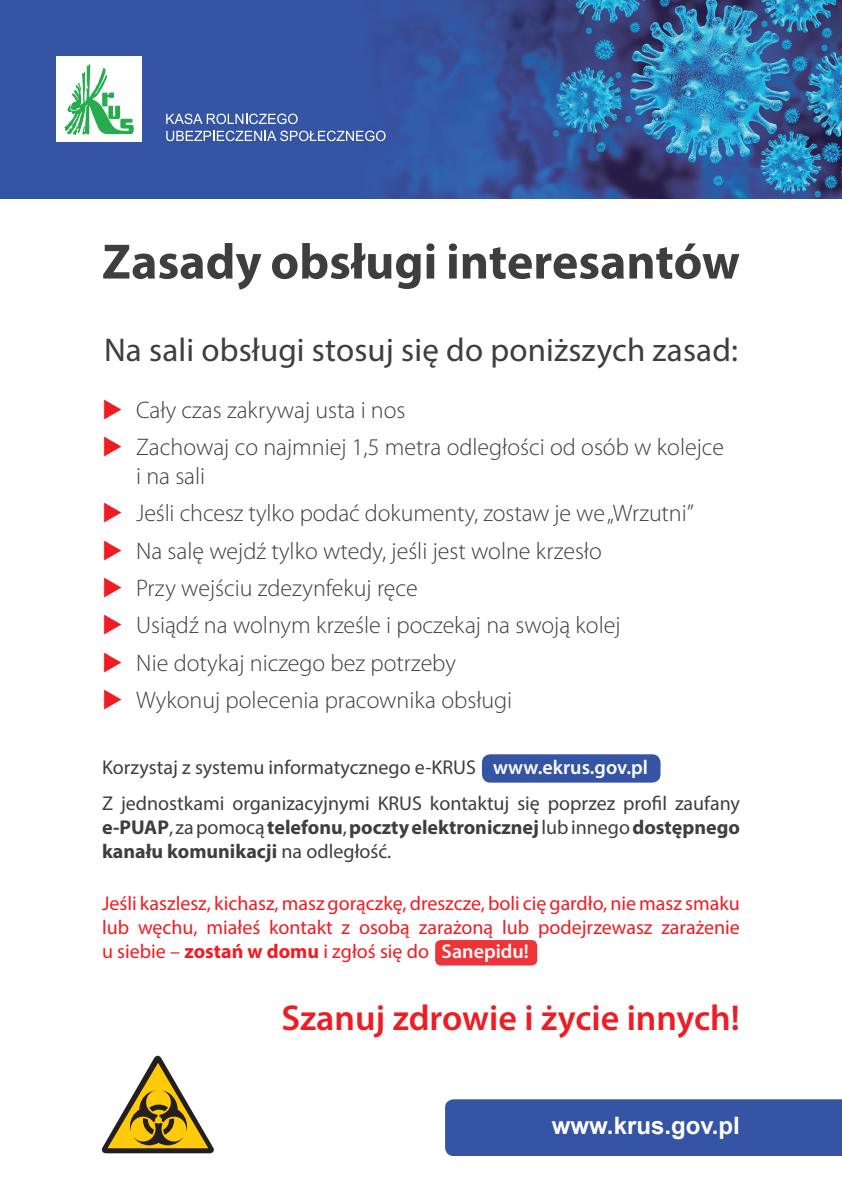
<style>
.page{position:relative;width:842px;height:1191px;background:#fff}
.page>*{position:absolute;margin:0;border:0;box-sizing:border-box;transform-origin:0 0}
.t1{font:700 50px "Myriad Pro";color:#3e3e3f}
.t2{font:600 36px "Myriad Pro";color:#ee1d23}
.t3{font:33px "Myriad Pro";letter-spacing:.005em;color:#3e3e3f}
.t4{font:300 24px/37.3px "Myriad Pro";color:#3e3e3f}
.t5{font:700 24px "Arial";color:#fff}
.t6{font:20px/24px "Myriad Pro";color:#ee1d23;text-align:justify}
.t7{font:20px/35.3px "Myriad Pro";color:#3e3e3f}
.t8{font:700 20px/24px "Myriad Pro";color:#3e3e3f}
.s1{font-weight:600;color:#fff}
.s2{font-weight:400}
.s3{font-weight:700}
</style>
<div class="page">
<div style="left:435px;top:940px;width:102px;height:25px;background:#ef3439;border-radius:6px"></div>
<div style="left:482px;top:754px;width:178px;height:28px;background:#3555a4;border-radius:9px"></div>
<div style="left:0;top:0;width:842px;height:198px;background:#3555a4"></div>
<img style="left:359px;top:0;width:483px;height:198px">
<div style="left:445px;top:1099px;width:397px;height:57px;background:#3555a4"></div>
<div style="left:57px;top:57px;width:85px;height:85px;background:#fff"></div>
<svg style="left:65px;top:64px;width:69px;height:71px"></svg>
<svg style="left:166px;top:114px;width:132px;height:10px"></svg>
<svg style="left:166px;top:131px;width:219px;height:10px"></svg>
<svg style="left:101px;top:1055px;width:113px;height:98px"></svg>
<h1 class="t1" style="left:102px;top:229px;width:639px">Zasady obsługi interesantów</h1>
<h3 class="t3" style="left:104px;top:329px;width:635px">Na sali obsługi stosuj się do poniższych zasad:</h3>
<p class="t4" style="left:136px;top:391px;width:590px">Cały czas zakrywaj usta i nos<br>Zachowaj co najmniej 1,5 metra odległości od osób w kolejce</p>
<p class="t4" style="left:136px;top:457px;width:559px">i na sali<br>Jeśli chcesz tylko podać dokumenty, zostaw je we„Wrzutni” Na salę wejdź tylko wtedy, jeśli jest wolne krzesło<br>Przy wejściu zdezynfekuj ręce<br>Usiądź na wolnym krześle i poczekaj na swoją kolej<br>Nie dotykaj niczego bez potrzeby<br>Wykonuj polecenia pracownika obsługi</p>
<p class="t7" style="left:102px;top:749px;width:639px">Korzystaj z systemu informatycznego e-KRUS <span class="s1">www.ekrus.gov.pl<br></span>Z jednostkami organizacyjnymi KRUS kontaktuj się poprzez profil zaufany</p>
<p class="t8" style="left:102px;top:814px;width:639px">e-PUAP<span class="s2">, zapomocą</span> telefonu<span class="s2">,</span> poczty elektronicznej <span class="s2">lub innego</span> dostępnego kanału komunikacji <span class="s2">na odległość.</span></p>
<p class="t6" style="left:102px;top:891px;width:639px">Jeśli kaszlesz, kichasz, masz gorączkę, dreszcze, boli cię gardło, nie masz smaku lub węchu, miałeś kontakt z osobą zarażoną lub podejrzewasz zarażenie u siebie – <span class="s3">zostań w domu</span> i zgłoś się do <span class="s1">Sanepidu!</span></p>
<h2 class="t2" style="left:281px;top:994px;width:460px">Szanuj zdrowie i życie innych!</h2>
<p class="t5" style="left:552px;top:1110px;width:190px">www.krus.gov.pl</p>
</div>
